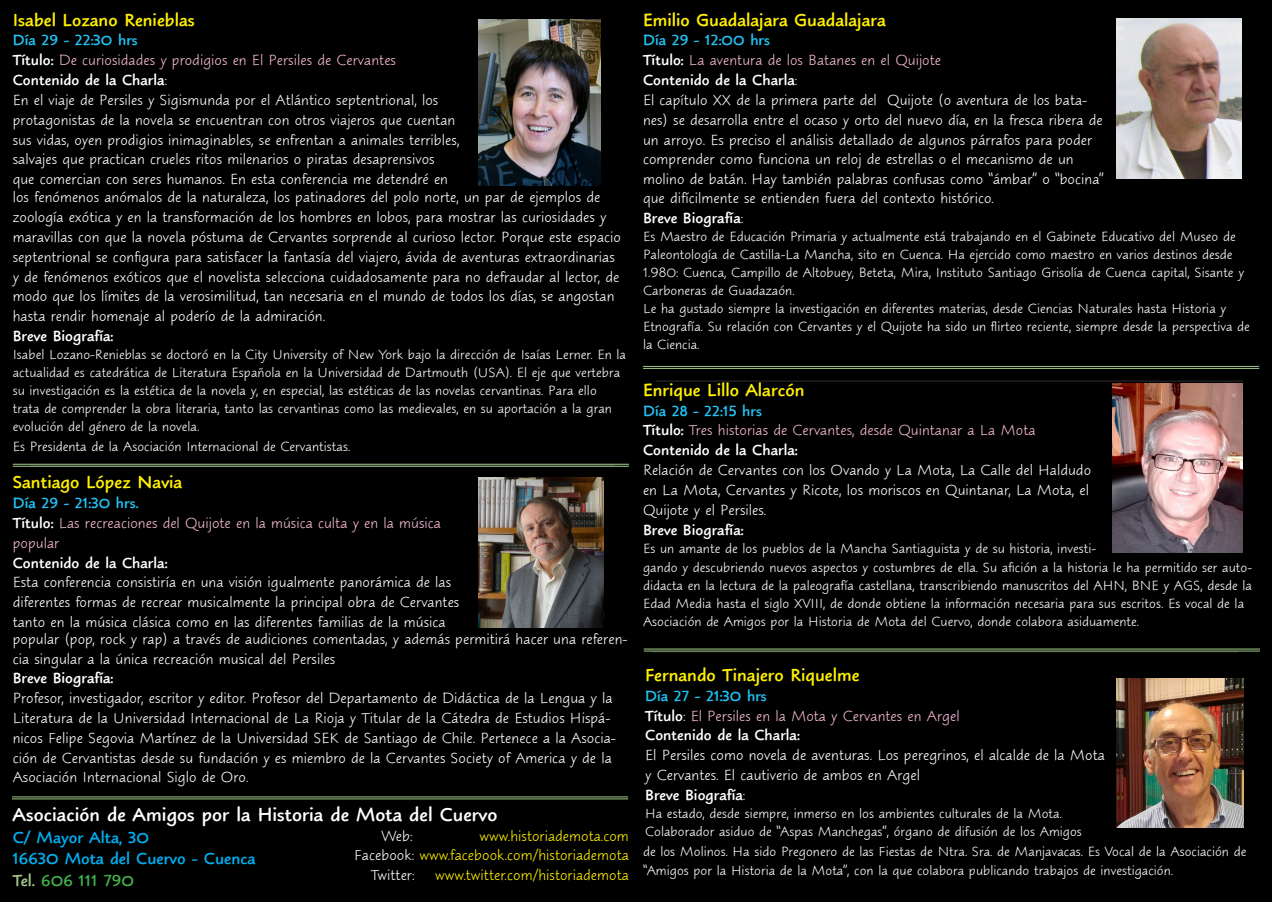
<style>
.page{position:relative;width:1272px;height:902px;background:#fff}
.page>*{position:absolute;margin:0;border:0;box-sizing:border-box;transform-origin:0 0}
.t1{font:700 21px "Blueprint Web";color:#fff}
.t2{font:700 19.5px "Blueprint Web";color:#fff101}
.t3{font:700 18px "Blueprint Web";color:#00aeef}
.t4{font:700 18px "Blueprint Web";color:#40ae49}
.t5{font:16.5px/19.8px "Blueprint Web";color:#fff}
.t6{font:16.5px/19.8px "Blueprint Web";color:#f7bbd6}
.t7{font:700 16.5px "Blueprint Web";color:#fff}
.t8{font:16.5px "Blueprint Web";color:#fff101}
.t9{font:700 16.5px "Blueprint Web";color:#1fc2f3}
.t10{font:15px/18px "Blueprint Web";color:#fff}
.s1{font-weight:700;color:#fff}
.s2{font-weight:400}
.s3{color:#a2c989}
.s4{color:#fff}
</style>
<div class="page">
<div style="left:0;top:0;width:1271px;height:901px;background:#000"></div>
<img style="left:478px;top:19px;width:123px;height:166px">
<img style="left:478px;top:477px;width:125px;height:150px">
<hr style="left:13px;top:463px;width:616px;height:1px;background:#a2c989">
<hr style="left:13px;top:465px;width:616px;height:1px;background:#a2c989">
<hr style="left:643px;top:366px;width:616px;height:1px;background:#a2c989">
<hr style="left:643px;top:368px;width:616px;height:1px;background:#a2c989">
<img style="left:1116px;top:18px;width:125px;height:161px">
<hr style="left:655px;top:380px;width:587px;height:2px;background:#231f20">
<img style="left:1112px;top:384px;width:130px;height:168px">
<img style="left:1116px;top:678px;width:127px;height:149px">
<hr style="left:651px;top:651px;width:587px;height:1px;background:#231f20">
<hr style="left:643px;top:648px;width:616px;height:1px;background:#a2c989">
<hr style="left:643px;top:650px;width:616px;height:1px;background:#a2c989">
<hr style="left:12px;top:796px;width:616px;height:1px;background:#a2c989">
<hr style="left:12px;top:798px;width:616px;height:1px;background:#a2c989">
<p class="t2" style="left:13px;top:9px;width:183px">Isabel Lozano Renieblas</p>
<p class="t9" style="left:13px;top:31px;width:127px">Día 29 - 22:30 hrs</p>
<p class="t6" style="left:13px;top:51px;width:385px"><span class="s1">Título:</span> De curiosidades y prodigios en El Persiles de Cervantes</p>
<p class="t7" style="left:13px;top:71px;width:156px">Contenido de la Charla<span class="s2">:</span></p>
<p class="t5" style="left:13px;top:90px;width:448px">En el viaje de Persiles y Sigismunda por el Atlántico septentrional, los protagonistas de la novela se encuentran con otros viajeros que cuentan sus vidas, oyen prodigios inimaginables, se enfrentan a animales terribles, salvajes que practican crueles ritos milenarios o piratas desaprensivos que comercian con seres humanos. En esta conferencia me detendré en</p>
<p class="t5" style="left:13px;top:188px;width:609px">los fenómenos anómalos de la naturaleza, los patinadores del polo norte, un par de ejemplos de zoología exótica y en la transformación de los hombres en lobos, para mostrar las curiosidades y maravillas con que la novela póstuma de Cervantes sorprende al curioso lector. Porque este espacio septentrional se configura para satisfacer la fantasía del viajero, ávida de aventuras extraordinarias y de fenómenos exóticos que el novelista selecciona cuidadosamente para no defraudar al lector, de modo que los límites de la verosimilitud, tan necesaria en el mundo de todos los días, se angostan hasta rendir homenaje al poderío de la admiración.</p>
<p class="t7" style="left:13px;top:327px;width:102px">Breve Biografía:</p>
<p class="t10" style="left:13px;top:346px;width:615px">Isabel Lozano-Renieblas se doctoró en la City University of New York bajo la dirección de Isaías Lerner. En la actualidad es catedrática de Literatura Española en la Universidad de Dartmouth (USA). El eje que vertebra su investigación es la estética de la novela y, en especial, las estéticas de las novelas cervantinas. Para ello trata de comprender la obra literaria, tanto las cervantinas como las medievales, en su aportación a la gran evolución del género de la novela.</p>
<p class="t10" style="left:13px;top:437px;width:339px">Es Presidenta de la Asociación Internacional de Cervantistas.</p>
<p class="t2" style="left:13px;top:472px;width:171px">Santiago López Navia</p>
<p class="t9" style="left:13px;top:494px;width:127px">Día 29 - 21:30 hrs.</p>
<p class="t6" style="left:13px;top:513px;width:430px"><span class="s1">Título:</span> Las recreaciones del Quijote en la música culta y en la música popular</p>
<p class="t7" style="left:13px;top:553px;width:156px">Contenido de la Charla:</p>
<p class="t5" style="left:13px;top:572px;width:448px">Esta conferencia consistiría en una visión igualmente panorámica de las diferentes formas de recrear musicalmente la principal obra de Cervantes tanto en la música clásica como en las diferentes familias de la música</p>
<p class="t5" style="left:13px;top:629px;width:616px">popular (pop, rock y rap) a través de audiciones comentadas, y además permitirá hacer una referen&shy;cia singular a la única recreación musical del Persiles</p>
<p class="t7" style="left:13px;top:669px;width:102px">Breve Biografía:</p>
<p class="t5" style="left:13px;top:688px;width:604px">Profesor, investigador, escritor y editor. Profesor del Departamento de Didáctica de la Lengua y la Literatura de la Universidad Internacional de La Rioja y Titular de la Cátedra de Estudios Hispá&shy;nicos Felipe Segovia Martínez de la Universidad SEK de Santiago de Chile. Pertenece a la Asocia&shy;ción de Cervantistas desde su fundación y es miembro de la Cervantes Society of America y de la Asociación Internacional Siglo de Oro.</p>
<p class="t1" style="left:13px;top:803px;width:486px">Asociación de Amigos por la Historia de Mota del Cuervo</p>
<p class="t3" style="left:13px;top:827px;width:138px">C/ Mayor Alta, 30</p>
<p class="t3" style="left:13px;top:849px;width:244px">16630 Mota del Cuervo - Cuenca</p>
<p class="t4" style="left:13px;top:870px;width:123px"><span class="s3">Tel.</span> 606 111 790</p>
<p class="t5" style="left:381px;top:825px;width:33px">Web:</p>
<p class="t8" style="left:479px;top:826px;width:151px">www.historiademota.com</p>
<p class="t8" style="left:354px;top:846px;width:276px"><span class="s4">Facebook:</span> www.facebook.com/historiademota</p>
<p class="t8" style="left:371px;top:866px;width:259px"><span class="s4">Twitter:</span> www.twitter.com/historiademota</p>
<p class="t2" style="left:643px;top:9px;width:244px">Emilio Guadalajara Guadalajara</p>
<p class="t9" style="left:643px;top:31px;width:129px">Día 29 - 12:00 hrs</p>
<p class="t6" style="left:643px;top:51px;width:300px"><span class="s1">Título:</span> La aventura de los Batanes en el Quijote</p>
<p class="t7" style="left:643px;top:71px;width:156px">Contenido de la Charla<span class="s2">:</span></p>
<p class="t5" style="left:643px;top:90px;width:462px">El capítulo XX de la primera parte del Quijote (o aventura de los bata&shy;nes) se desarrolla entre el ocaso y orto del nuevo día, en la fresca ribera de un arroyo. Es preciso el análisis detallado de algunos párrafos para poder comprender como funciona un reloj de estrellas o el mecanismo de un molino de batán. Hay también palabras confusas como “ámbar” o “bocina” que difícilmente se entienden fuera del contexto histórico.</p>
<p class="t7" style="left:643px;top:209px;width:102px">Breve Biografía<span class="s2">:</span></p>
<p class="t10" style="left:643px;top:228px;width:602px">Es Maestro de Educación Primaria y actualmente está trabajando en el Gabinete Educativo del Museo de Paleontología de Castilla-La Mancha, sito en Cuenca. Ha ejercido como maestro en varios destinos desde 1.980: Cuenca, Campillo de Altobuey, Beteta, Mira, Instituto Santiago Grisolía de Cuenca capital, Sisante y Carboneras de Guadazaón.</p>
<p class="t10" style="left:643px;top:300px;width:608px">Le ha gustado siempre la investigación en diferentes materias, desde Ciencias Naturales hasta Historia y<br>Etnografía. Su relación con Cervantes y el Quijote ha sido un flirteo reciente, siempre desde la perspectiva de la Ciencia.</p>
<p class="t2" style="left:643px;top:379px;width:163px">Enrique Lillo Alarcón</p>
<p class="t9" style="left:643px;top:401px;width:121px">Día 28 - 22:15 hrs</p>
<p class="t6" style="left:643px;top:421px;width:394px"><span class="s1">Título:</span> Tres historias de Cervantes, desde Quintanar a La Mota</p>
<p class="t7" style="left:643px;top:441px;width:156px">Contenido de la Charla:</p>
<p class="t5" style="left:643px;top:460px;width:449px">Relación de Cervantes con los Ovando y La Mota, La Calle del Haldudo en La Mota, Cervantes y Ricote, los moriscos en Quintanar, La Mota, el<br>Quijote y el Persiles.</p>
<p class="t7" style="left:643px;top:520px;width:102px">Breve Biografía:</p>
<p class="t10" style="left:643px;top:539px;width:610px">Es un amante de los pueblos de la Mancha Santiaguista y de su historia, investi-<br>gando y descubriendo nuevos aspectos y costumbres de ella. Su afición a la historia le ha permitido ser auto&shy;didacta en la lectura de la paleografía castellana, transcribiendo manuscritos del AHN, BNE y AGS, desde la Edad Media hasta el siglo XVIII, de donde obtiene la información necesaria para sus escritos. Es vocal de la Asociación de Amigos por la Historia de Mota del Cuervo, donde colabora asiduamente.</p>
<p class="t2" style="left:645px;top:664px;width:216px">Fernando Tinajero Riquelme</p>
<p class="t9" style="left:645px;top:686px;width:123px">Día 27 - 21:30 hrs</p>
<p class="t6" style="left:645px;top:705px;width:316px"><span class="s1">Título</span><span class="s4">:</span> El Persiles en la Mota y Cervantes en Argel</p>
<p class="t7" style="left:645px;top:726px;width:156px">Contenido de la Charla:</p>
<p class="t5" style="left:645px;top:745px;width:461px">El Persiles como novela de aventuras. Los peregrinos, el alcalde de la Mota y Cervantes. El cautiverio de ambos en Argel</p>
<p class="t7" style="left:645px;top:785px;width:102px">Breve Biografía<span class="s2">:</span></p>
<p class="t10" style="left:645px;top:804px;width:438px">Ha estado, desde siempre, inmerso en los ambientes culturales de la Mota.<br>Colaborador asiduo de “Aspas Manchegas”, órgano de difusión de los Amigos</p>
<p class="t10" style="left:643px;top:841px;width:605px;line-height:19.8px">de los Molinos. Ha sido Pregonero de las Fiestas de Ntra. Sra. de Manjavacas. Es Vocal de la Asociación de “Amigos por la Historia de la Mota”, con la que colabora publicando trabajos de investigación.</p>
</div>
